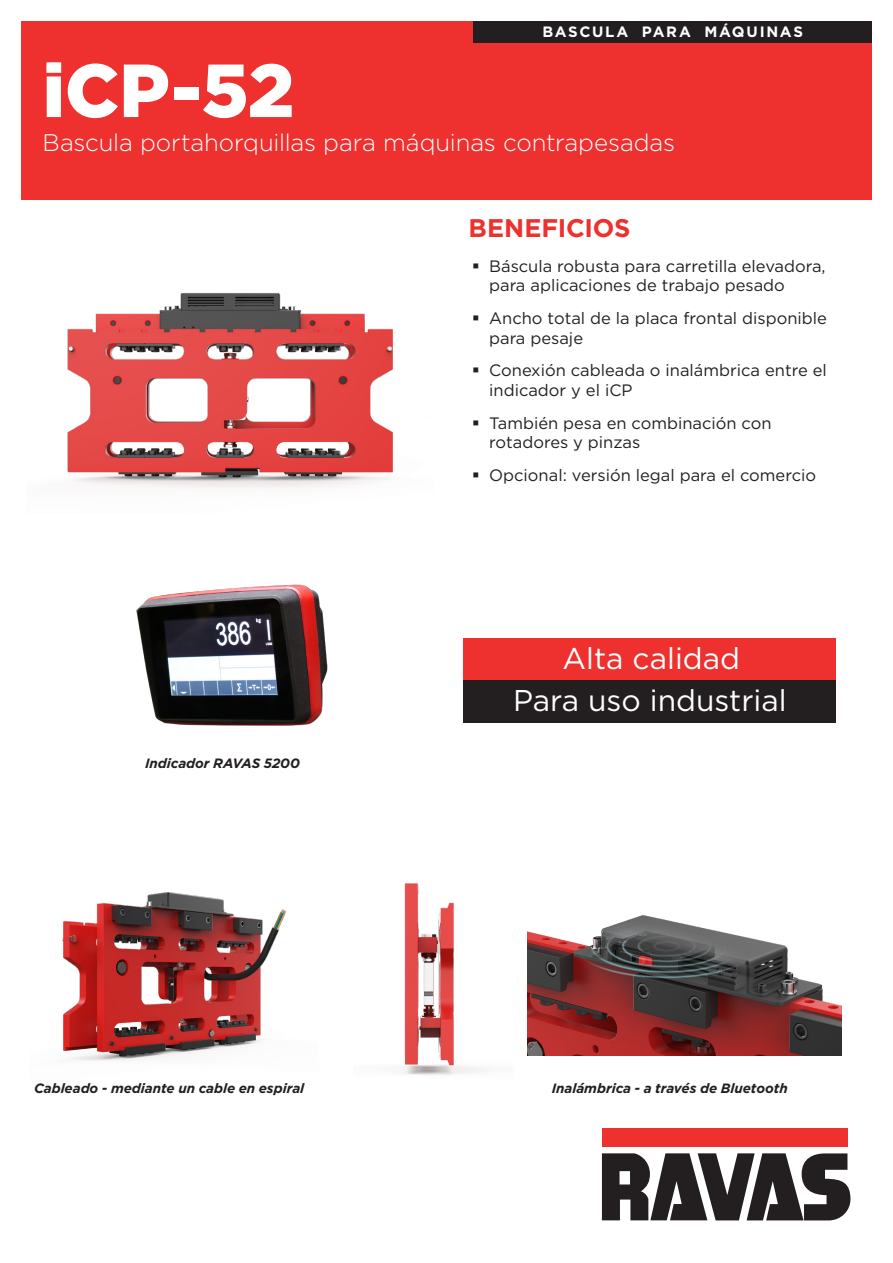
<style>
.page{position:relative;width:893px;height:1263px;background:#fff}
.page>*{position:absolute;margin:0;border:0;box-sizing:border-box;transform-origin:0 0}
.t1{font:900 75px "Gotham";color:#fff}
.t2{font:30px "Gotham";color:#fff}
.t3{font:700 25.5px "Gotham";letter-spacing:-.01em;color:#ee302e}
.t4{font:300 24px "Gotham";letter-spacing:-.005em;color:#fff}
.t5{font:16.5px/19.8px "Gotham";color:#231f20}
.t6{font:700 15px "Gotham";letter-spacing:.11em;color:#fff}
.plat{font:italic 700 13.5px "Gotham";letter-spacing:-.005em;color:#231f20}
</style>
<div class="page">
<img style="left:528px;top:915px;width:314px;height:141px">
<div style="left:21px;top:21px;width:851px;height:179px;background:#ee312f"></div>
<div style="left:463px;top:638px;width:373px;height:42px;background:#ee302e"></div>
<div style="left:463px;top:680px;width:373px;height:43px;background:#231f20"></div>
<div style="left:602px;top:1128px;width:245px;height:19px;background:#ee312f"></div>
<svg style="left:602px;top:1153px;width:248px;height:67px"></svg>
<div style="left:473px;top:21px;width:399px;height:22px;background:#231f20"></div>
<img style="left:67px;top:293px;width:326px;height:196px">
<img style="left:62px;top:892px;width:224px;height:169px">
<img style="left:400px;top:883px;width:86px;height:192px">
<img style="left:136px;top:584px;width:192px;height:142px">
<p class="t1" style="left:43px;top:39px;width:253px">iCP-52</p>
<p class="t6" style="left:542px;top:22px;width:262px">BASCULA PARA MÁQUINAS</p>
<p class="t4" style="left:43px;top:127px;width:634px">Bascula portahorquillas para máquinas contrapesadas</p>
<p class="t3" style="left:469px;top:211px;width:163px">BENEFICIOS</p>
<p class="t5" style="left:489px;top:255px;width:338px">Báscula robusta para carretilla elevadora, para aplicaciones de trabajo pesado</p>
<p class="t5" style="left:489px;top:308px;width:339px">Ancho total de la placa frontal disponible para pesaje</p>
<p class="t5" style="left:489px;top:360px;width:339px">Conexión cableada o inalámbrica entre el indicador y el iCP</p>
<p class="t5" style="left:489px;top:412px;width:284px">También pesa en combinación con rotadores y pinzas</p>
<p class="t5" style="left:489px;top:465px;width:328px">Opcional: versión legal para el comercio</p>
<p class="plat" style="left:145px;top:754px;width:156px">Indicador RAVAS 5200</p>
<p class="t2" style="left:562px;top:639px;width:179px">Alta calidad</p>
<p class="t2" style="left:513px;top:681px;width:275px">Para uso industrial</p>
<p class="plat" style="left:34px;top:1079px;width:272px">Cableado - mediante un cable en espiral</p>
<p class="plat" style="left:552px;top:1079px;width:238px">Inalámbrica - a través de Bluetooth</p>
</div>
